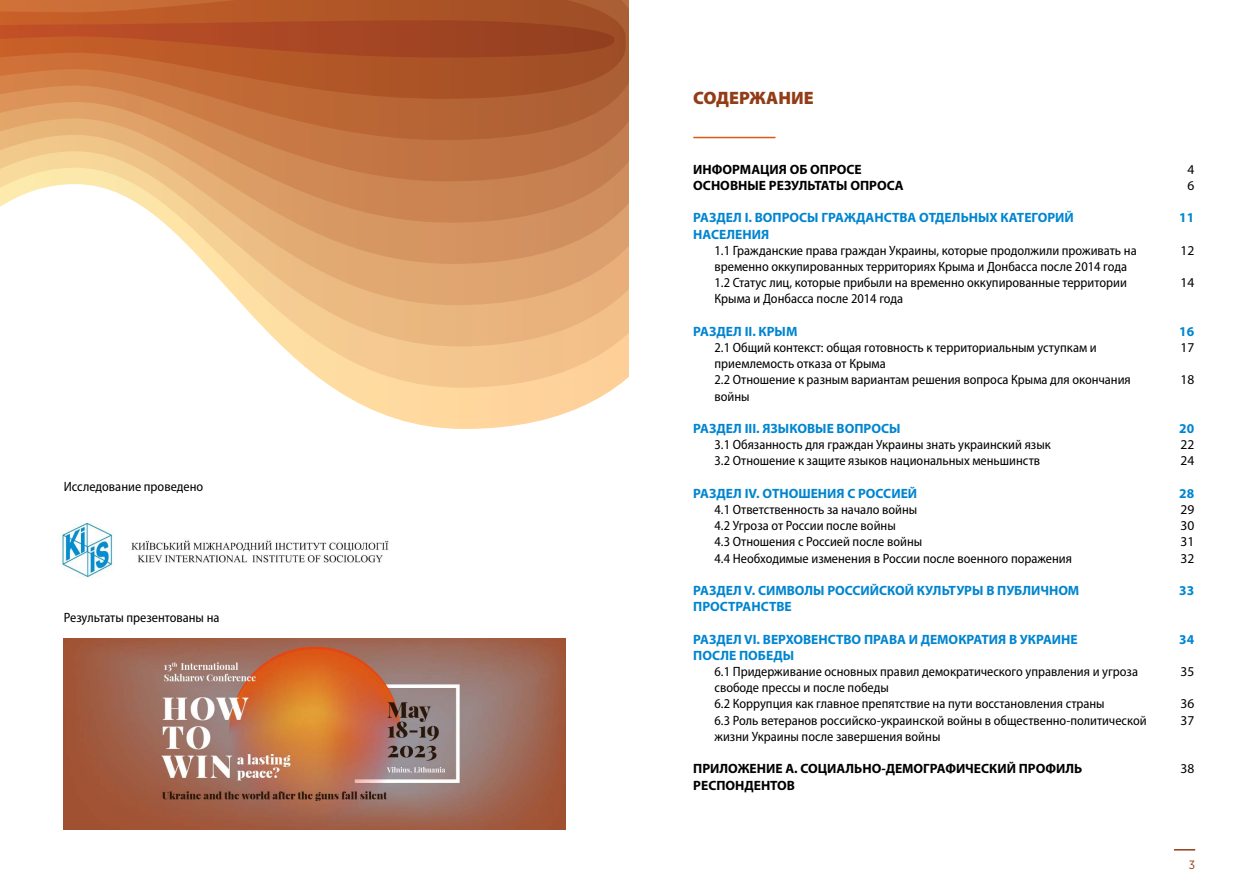
<style>
.page{position:relative;width:1259px;height:893px;background:#fff}
.page>*{position:absolute;margin:0;border:0;box-sizing:border-box;transform-origin:0 0}
.t1{font:900 18px "Myriad Pro";color:#913d17}
.t2{font:semi-condensed 13.5px/16.2px "Myriad Pro";color:#000}
.t3{font:700 13.5px/16.2px "Myriad Pro";color:#0085d0}
.t4{font:700 13.5px/16.2px "Myriad Pro";color:#000}
.t5{font:13.5px/16.2px "Myriad Pro";color:#000}
.t6{font:12px "Gotham Narrow";color:#913d17}
</style>
<div class="page">
<svg style="left:333px;top:388px;width:281px;height:41px"></svg>
<svg style="left:282px;top:346px;width:347px;height:42px;background:#f8cf9b"></svg>
<svg style="left:243px;top:305px;width:386px;height:41px;background:#f0c28d"></svg>
<svg style="left:205px;top:264px;width:424px;height:41px;background:#e8b582"></svg>
<svg style="left:164px;top:223px;width:465px;height:41px;background:#dfa976"></svg>
<svg style="left:0;top:181px;width:629px;height:42px"></svg>
<svg style="left:0;top:140px;width:629px;height:41px;background:#d3955f"></svg>
<svg style="left:0;top:99px;width:629px;height:41px;background:#c67c48"></svg>
<svg style="left:0;top:0;width:629px;height:99px;background:#b7602f"></svg>
<svg style="left:0;top:20px;width:618px;height:38px;background:#ac4c25"></svg>
<img style="left:59px;top:523px;width:330px;height:55px">
<hr style="left:693px;top:137px;width:82px;height:1px;background:#de5917">
<svg style="left:1174px;top:849px;width:21px;height:1px"></svg>
<img style="left:64px;top:638px;width:502px;height:191px">
<p class="t2" style="left:64px;top:478px;width:141px">Исследование проведено</p>
<p class="t2" style="left:64px;top:610px;width:157px">Результаты презентованы на</p>
<h1 class="t1" style="left:693px;top:85px;width:122px">СОДЕРЖАНИЕ</h1>
<p class="t4" style="left:693px;top:161px;width:212px">ИНФОРМАЦИЯ ОБ ОПРОСЕ<br>ОСНОВНЫЕ РЕЗУЛЬТАТЫ ОПРОСА</p>
<p class="t3" style="left:693px;top:209px;width:382px">РАЗДЕЛ I. ВОПРОСЫ ГРАЖДАНСТВА ОТДЕЛЬНЫХ КАТЕГОРИЙ<br>НАСЕЛЕНИЯ</p>
<p class="t2" style="left:714px;top:242px;width:424px">1.1 Гражданские права граждан Украины, которые продолжили проживать на временно оккупированных территориях Крыма и Донбасса после 2014 года 1.2 Статус лиц, которые прибыли на временно оккупированные территории Крыма и Донбасса после 2014 года</p>
<p class="t3" style="left:693px;top:323px;width:106px">РАЗДЕЛ II. КРЫМ</p>
<p class="t2" style="left:714px;top:339px;width:418px">2.1 Общий контекст: общая готовность к территориальным уступкам и приемлемость отказа от Крыма<br>2.2 Отношение к разным вариантам решения вопроса Крыма для окончания войны</p>
<p class="t3" style="left:693px;top:420px;width:209px">РАЗДЕЛ III. ЯЗЫКОВЫЕ ВОПРОСЫ</p>
<p class="t2" style="left:714px;top:436px;width:338px">3.1 Обязанность для граждан Украины знать украинский язык<br>3.2 Отношение к защите языков национальных меньшинств</p>
<p class="t3" style="left:693px;top:485px;width:225px">РАЗДЕЛ IV. ОТНОШЕНИЯ С РОССИЕЙ</p>
<p class="t2" style="left:714px;top:501px;width:359px">4.1 Ответственность за начало войны<br>4.2 Угроза от России после войны<br>4.3 Отношения с Россией после войны<br>4.4 Необходимые изменения в России после военного поражения</p>
<p class="t3" style="left:693px;top:582px;width:387px">РАЗДЕЛ V. СИМВОЛЫ РОССИЙСКОЙ КУЛЬТУРЫ В ПУБЛИЧНОМ<br>ПРОСТРАНСТВЕ</p>
<p class="t3" style="left:693px;top:631px;width:386px">РАЗДЕЛ VI. ВЕРХОВЕНСТВО ПРАВА И ДЕМОКРАТИЯ В УКРАИНЕ<br>ПОСЛЕ ПОБЕДЫ</p>
<p class="t2" style="left:714px;top:663px;width:433px">6.1 Придерживание основных правил демократического управления и угроза свободе прессы и после победы<br>6.2 Коррупция как главное препятствие на пути восстановления страны<br>6.3 Роль ветеранов российско-украинской войны в общественно-политической жизни Украины после завершения войны</p>
<p class="t4" style="left:693px;top:760px;width:390px">ПРИЛОЖЕНИЕ А. СОЦИАЛЬНО-ДЕМОГРАФИЧЕСКИЙ ПРОФИЛЬ<br>РЕСПОНДЕНТОВ</p>
<p class="t5" style="left:1187px;top:161px;width:8px">4<br>6</p>
<p class="t3" style="left:1179px;top:209px;width:16px">11</p>
<p class="t5" style="left:1180px;top:242px;width:15px">12</p>
<p class="t5" style="left:1180px;top:274px;width:15px">14</p>
<p class="t3" style="left:1179px;top:323px;width:16px">16</p>
<p class="t5" style="left:1180px;top:339px;width:15px">17</p>
<p class="t5" style="left:1180px;top:372px;width:15px">18</p>
<p class="t3" style="left:1179px;top:420px;width:16px">20</p>
<p class="t5" style="left:1180px;top:436px;width:15px">22<br>24</p>
<p class="t3" style="left:1179px;top:485px;width:16px">28</p>
<p class="t5" style="left:1180px;top:501px;width:15px;text-align:justify">29<br>30<br>31<br>32</p>
<p class="t3" style="left:1179px;top:582px;width:16px">33</p>
<p class="t3" style="left:1179px;top:631px;width:16px">34</p>
<p class="t5" style="left:1180px;top:663px;width:15px">35</p>
<p class="t5" style="left:1180px;top:696px;width:15px">36<br>37</p>
<p class="t5" style="left:1180px;top:760px;width:15px">38</p>
<p class="t6" style="left:1189px;top:857px;width:8px">3</p>
</div>
